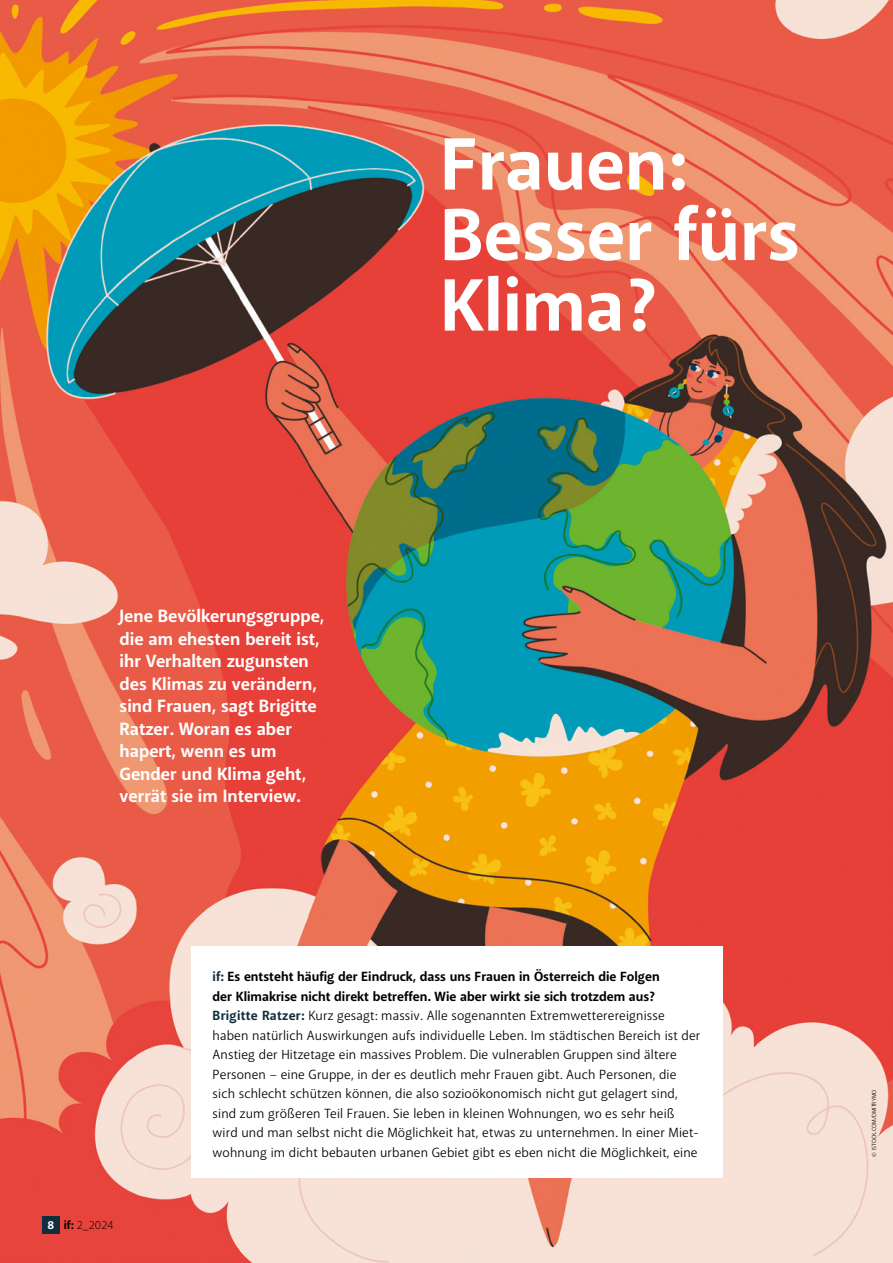
<style>
.page{position:relative;width:893px;height:1263px;background:#fff}
.page>*{position:absolute;margin:0;border:0;box-sizing:border-box;transform-origin:0 0}
.t1{font:700 75px/70.5px "Akagi Pro";color:#fff}
.t2{font:700 18px/22.5px "Akagi Pro";color:#fff}
.Lauftext{font:13.5px/19.5px "Akagi Pro";letter-spacing:.01em;color:#000}
.t3{font:700 13.5px/19.5px "Akagi Pro";color:#000}
.t4{font:300 12px "Akagi Pro";color:#000}
.t5{font:6px "Akagi Pro";color:#000}
.s1{font-weight:700;color:#fff}
.s2{font-weight:700}
.s3{color:#112e3e}
.s4{font-weight:700;color:#112e3e}
</style>
<div class="page">
<img style="left:0;top:0;width:893px;height:1263px">
<div style="left:191px;top:947px;width:532px;height:231px;background:#fff"></div>
<div style="left:43px;top:1216px;width:17px;height:17px;background:#112e3e"></div>
<p class="t1" style="left:440px;top:131px;width:361px">Frauen:<br>Besser fürs<br>Klima?</p>
<p class="t2" style="left:120px;top:605px;width:206px">Jene Bevölkerungsgruppe, die am ehesten bereit ist, ihr Verhalten zugunsten des Klimas zu verändern, sind Frauen, sagt Brigitte<br>Ratzer. Woran es aber hapert, wenn es um<br>Gender und Klima geht, verrät sie im Interview.</p>
<p class="t4" style="left:48px;top:1218px;width:67px"><span class="s1">8</span> <span class="s2">if:</span> 2_2024</p>
<p class="t3" style="left:213px;top:967px;width:449px"><span class="s3">if:</span> Es entsteht häufig der Eindruck, dass uns Frauen in Österreich die Folgen der Klimakrise nicht direkt betreffen. Wie aber wirkt sie sich trotzdem aus?</p>
<p class="Lauftext" style="left:213px;top:1006px;width:454px"><span class="s4">Brigitte Ratzer:</span> Kurz gesagt: massiv. Alle sogenannten Extremwetterereignisse</p>
<p class="Lauftext" style="left:213px;top:1025px;width:489px">haben natürlich Auswirkungen aufs individuelle Leben. Im städtischen Bereich ist der Anstieg der Hitzetage ein massives Problem. Die vulnerablen Gruppen sind ältere Personen – eine Gruppe, in der es deutlich mehr Frauen gibt. Auch Personen, die sich schlecht schützen können, die also sozioökonomisch nicht gut gelagert sind, sind zum größeren Teil Frauen. Sie leben in kleinen Wohnungen, wo es sehr heiß wird und man selbst nicht die Möglichkeit hat, etwas zu unternehmen. In einer Miet&shy;wohnung im dicht bebauten urbanen Gebiet gibt es eben nicht die Möglichkeit, eine</p>
<p class="t5" style="left:870px;top:1157px;width:69px;rotate:-90deg">© ISTOCK.COM/DMITRYMO</p>
</div>
